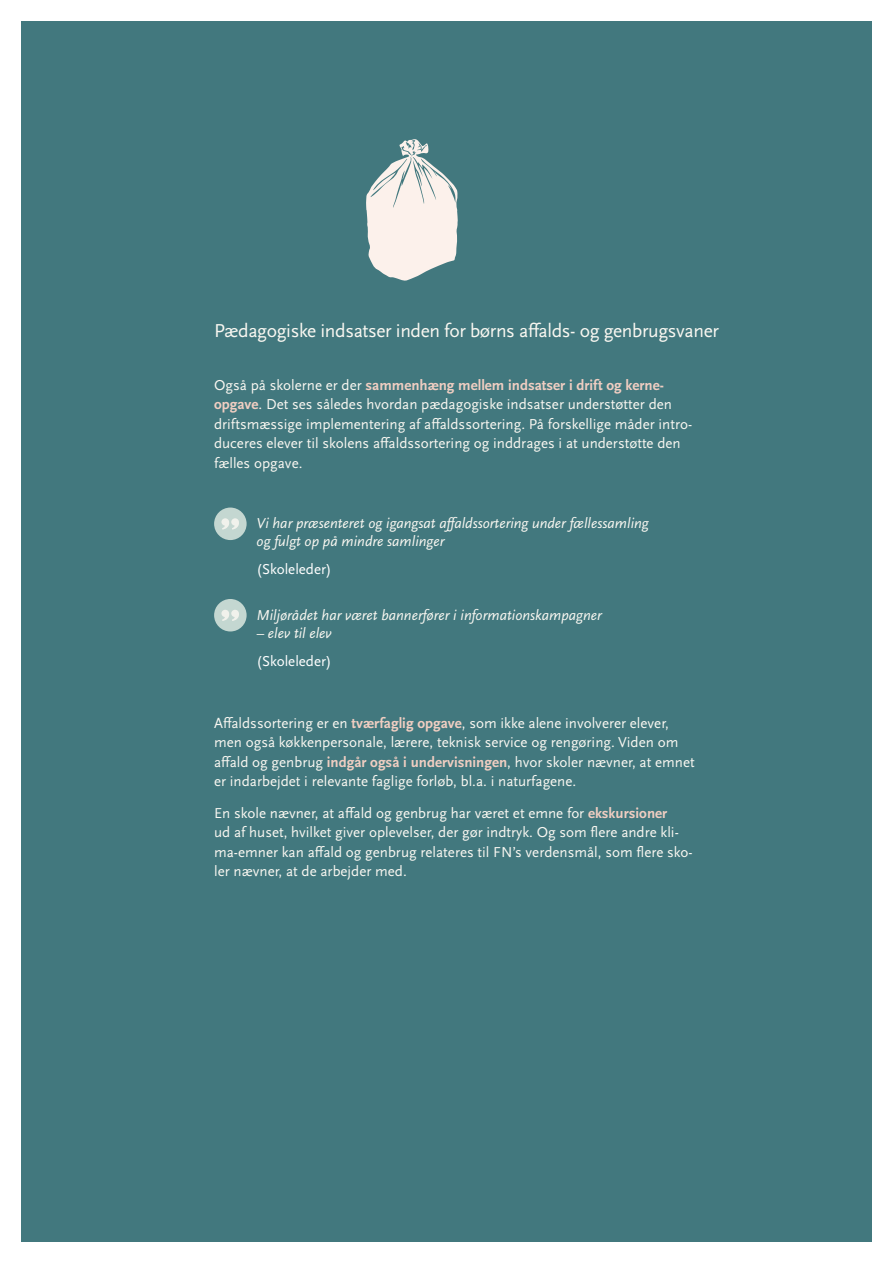
<style>
.page{position:relative;width:893px;height:1263px;background:#fff}
.page>*{position:absolute;margin:0;border:0;box-sizing:border-box;transform-origin:0 0}
.Overskrift_1{font:19.5px "Scala Sans OT";letter-spacing:-.02em;color:#f9f7f1}
.P1{font:15px/19.5px "Scala Sans OT";color:#f9f7f1}
.Citat{font:italic 15px/18px "Scala Sans Pro";color:#f9f7f1}
.brød_txt{font:15px "Scala Sans Pro";color:#fff}
.s1{font-weight:700;color:#f0cec2}
</style>
<div class="page">
<div style="left:21px;top:21px;width:851px;height:1221px;background:#42787e"></div>
<div style="left:214px;top:507px;width:33px;height:33px;background:#c4d7d1;border-radius:50%"></div>
<svg style="left:221px;top:518px;width:18px;height:12px"></svg>
<div style="left:214px;top:599px;width:33px;height:32px;background:#c4d7d1;border-radius:50%"></div>
<svg style="left:221px;top:610px;width:18px;height:11px"></svg>
<svg style="left:366px;top:139px;width:92px;height:142px"></svg>
<p class="Overskrift_1" style="left:214px;top:321px;width:506px">Pædagogiske indsatser inden for børns affalds- og genbrugsvaner</p>
<p class="P1" style="left:214px;top:376px;width:480px">Også på skolerne er der <span class="s1">sammenhæng mellem indsatser i drift og kerne&shy;opgave</span>. Det ses således hvordan pædagogiske indsatser understøtter den driftsmæssige implementering af affaldssortering. På forskellige måder intro&shy;duceres elever til skolens affaldssortering og inddrages i at understøtte den fælles opgave.</p>
<p class="Citat" style="left:257px;top:514px;width:394px">Vi har præsenteret og igangsat affaldssortering under fællessamling og fulgt op på mindre samlinger</p>
<p class="brød_txt" style="left:257px;top:560px;width:76px">(Skoleleder)</p>
<p class="Citat" style="left:257px;top:606px;width:347px">Miljørådet har været bannerfører i informationskampagner</p>
<p class="Citat" style="left:257px;top:624px;width:77px">– elev til elev</p>
<p class="brød_txt" style="left:257px;top:653px;width:76px">(Skoleleder)</p>
<p class="P1" style="left:214px;top:713px;width:482px">Affaldssortering er en <span class="s1">tværfaglig opgave</span>, som ikke alene involverer elever, men også køkkenpersonale, lærere, teknisk service og rengøring. Viden om affald og genbrug <span class="s1">indgår også i undervisningen</span>, hvor skoler nævner, at emnet er indarbejdet i relevante faglige forløb, bl.a. i naturfagene.</p>
<p class="P1" style="left:214px;top:803px;width:480px">En skole nævner, at affald og genbrug har været et emne for <span class="s1">ekskursioner<br></span>ud af huset, hvilket giver oplevelser, der gør indtryk. Og som flere andre kli&shy;ma-emner kan affald og genbrug relateres til FN’s verdensmål, som flere sko&shy;ler nævner, at de arbejder med.</p>
</div>
